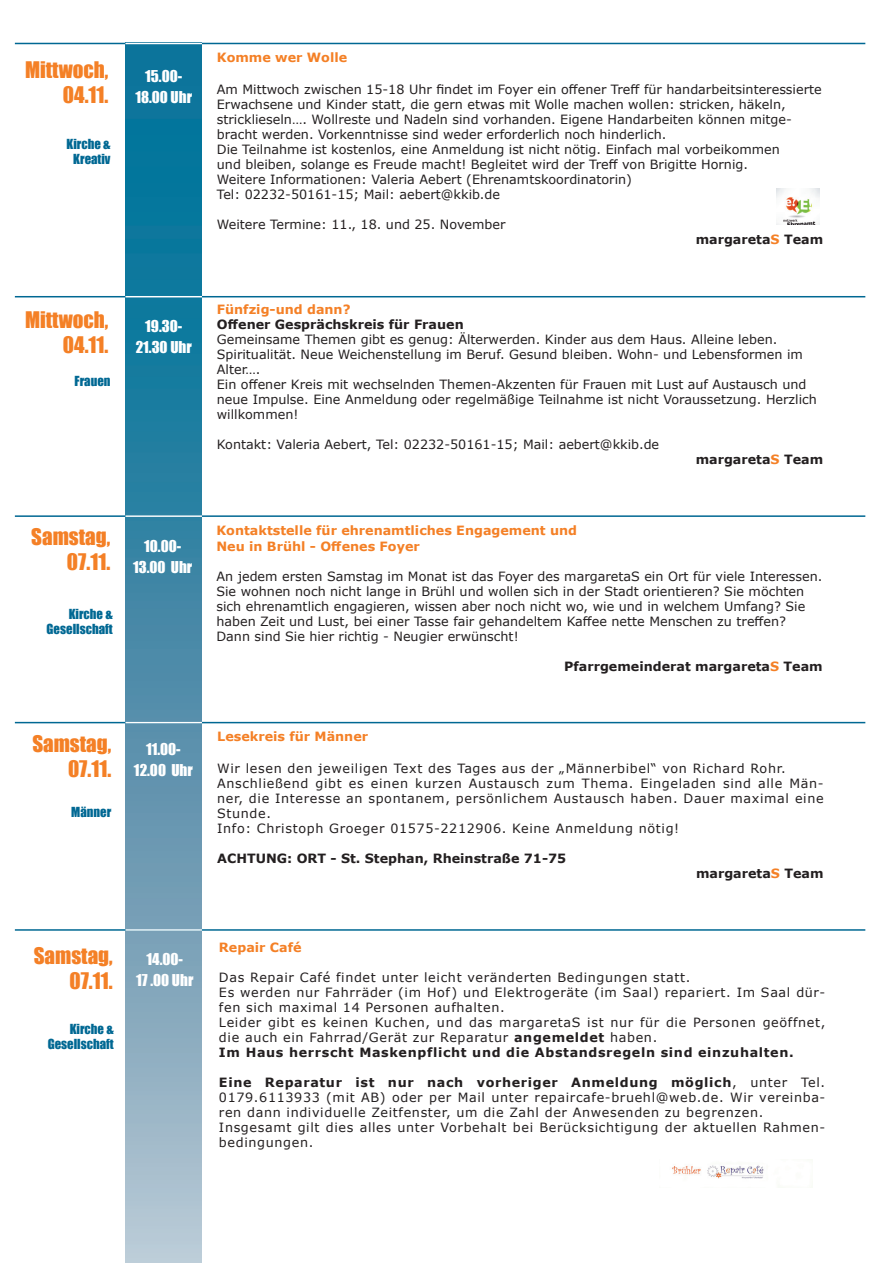
<style>
.page{position:relative;width:893px;height:1263px;background:#fff}
.page>*{position:absolute;margin:0;border:0;box-sizing:border-box;transform-origin:0 0}
.t1{font:21px/25.2px "Impact";color:#f48026;text-align:right}
.t2{font:15px/21px "Impact";color:#fff;text-align:center}
.t3{font:12.75px/15px "Verdana";color:#231f20}
.t4{font:12.75px/15px "Verdana";letter-spacing:.05em;color:#231f20}
.t5{font:700 12.75px "Verdana";color:#231f20}
.t6{font:700 12.75px/15.3px "Verdana";color:#f48026}
.t7{font:12.75px/15.3px "Impact";color:#006893;text-align:right}
.s1{color:#f48026}
.s2{font-weight:700}
</style>
<div class="page">
<img style="left:125px;top:42px;width:77px;height:1221px">
<hr style="left:15px;top:722px;width:850px;height:1px;background:#006893">
<hr style="left:125px;top:722px;width:77px;height:1px;background:#fff">
<hr style="left:15px;top:296px;width:850px;height:1px;background:#006893">
<hr style="left:125px;top:296px;width:77px;height:1px;background:#fff">
<hr style="left:15px;top:43px;width:850px;height:1px;background:#006893">
<hr style="left:125px;top:43px;width:77px;height:1px;background:#fff">
<img style="left:776px;top:188px;width:44px;height:37px">
<hr style="left:15px;top:929px;width:850px;height:2px;background:#006893">
<hr style="left:125px;top:929px;width:77px;height:2px;background:#fff">
<img style="left:672px;top:1165px;width:92px;height:14px">
<hr style="left:15px;top:515px;width:850px;height:2px;background:#006893">
<hr style="left:125px;top:515px;width:77px;height:2px;background:#fff">
<h1 class="t1" style="left:25px;top:56px;width:85px">Mittwoch,<br>04.11.</h1>
<p class="t7" style="left:67px;top:136px;width:46px;text-align:center">Kirche &amp;<br>Kreativ</p>
<p class="t2" style="left:135px;top:65px;width:58px">15.00-<br>18.00 Uhr</p>
<h1 class="t1" style="left:25px;top:306px;width:85px">Mittwoch,<br>04.11.</h1>
<p class="t7" style="left:75px;top:373px;width:37px">Frauen</p>
<p class="t2" style="left:136px;top:315px;width:58px">19.30-<br>21.30 Uhr</p>
<h1 class="t1" style="left:31px;top:523px;width:80px">Samstag,<br>07.11.</h1>
<p class="t7" style="left:47px;top:606px;width:68px">Kirche &amp;<br>Gesellschaft</p>
<p class="t2" style="left:133px;top:535px;width:61px">10.00-<br>13.00 Uhr</p>
<h1 class="t1" style="left:32px;top:730px;width:80px">Samstag,<br>07.11.</h1>
<p class="t7" style="left:71px;top:804px;width:41px">Männer</p>
<p class="t2" style="left:134px;top:739px;width:60px">11.00-<br>12.00 Uhr</p>
<p class="t6" style="left:217px;top:50px;width:132px">Komme wer Wolle</p>
<p class="t3" style="left:217px;top:81px;width:606px">Am Mittwoch zwischen 15-18 Uhr findet im Foyer ein offener Treff für handarbeitsinteressierte Erwachsene und Kinder statt, die gern etwas mit Wolle machen wollen: stricken, häkeln, stricklieseln…. Wollreste und Nadeln sind vorhanden. Eigene Handarbeiten können mitge&shy;bracht werden. Vorkenntnisse sind weder erforderlich noch hinderlich.<br>Die Teilnahme ist kostenlos, eine Anmeldung ist nicht nötig. Einfach mal vorbeikommen<br>und bleiben, solange es Freude macht! Begleitet wird der Treff von Brigitte Hornig.<br>Weitere Informationen: Valeria Aebert (Ehrenamtskoordinatorin)<br>Tel: 02232-50161-15; Mail: aebert@kkib.de</p>
<p class="t3" style="left:217px;top:216px;width:290px">Weitere Termine: 11., 18. und 25. November</p>
<p class="t5" style="left:696px;top:230px;width:129px">margareta<span class="s1">S</span> Team</p>
<p class="t6" style="left:217px;top:301px;width:135px">Fünfzig-und dann?</p>
<p class="t5" style="left:217px;top:315px;width:248px">Offener Gesprächskreis für Frauen</p>
<p class="t3" style="left:217px;top:331px;width:602px">Gemeinsame Themen gibt es genug: Älterwerden. Kinder aus dem Haus. Alleine leben.<br>Spiritualität. Neue Weichenstellung im Beruf. Gesund bleiben. Wohn- und Lebensformen im Alter….<br>Ein offener Kreis mit wechselnden Themen-Akzenten für Frauen mit Lust auf Austausch und neue Impulse. Eine Anmeldung oder regelmäßige Teilnahme ist nicht Voraussetzung. Herzlich willkommen!</p>
<p class="t3" style="left:217px;top:436px;width:444px">Kontakt: Valeria Aebert, Tel: 02232-50161-15; Mail: aebert@kkib.de</p>
<p class="t5" style="left:696px;top:450px;width:129px">margareta<span class="s1">S</span> Team</p>
<p class="t6" style="left:216px;top:523px;width:362px">Kontaktstelle für ehrenamtliches Engagement und<br>Neu in Brühl - Offenes Foyer</p>
<p class="t3" style="left:216px;top:569px;width:607px">An jedem ersten Samstag im Monat ist das Foyer des margaretaS ein Ort für viele Interessen.<br>Sie wohnen noch nicht lange in Brühl und wollen sich in der Stadt orientieren? Sie möchten sich ehrenamtlich engagieren, wissen aber noch nicht wo, wie und in welchem Umfang? Sie haben Zeit und Lust, bei einer Tasse fair gehandeltem Kaffee nette Menschen zu treffen?<br>Dann sind Sie hier richtig - Neugier erwünscht!</p>
<p class="t5" style="left:564px;top:657px;width:260px">Pfarrgemeinderat margareta<span class="s1">S</span> Team</p>
<p class="t6" style="left:217px;top:728px;width:152px">Lesekreis für Männer</p>
<p class="t4" style="left:217px;top:760px;width:608px">Wir lesen den jeweiligen Text des Tages aus der „Männerbibel“ von Richard Rohr.<br>Anschließend gibt es einen kurzen Austausch zum Thema. Eingeladen sind alle Män&shy;ner, die Interesse an spontanem, persönlichem Austausch haben. Dauer maximal eine Stunde.<br>Info: Christoph Groeger 01575-2212906. Keine Anmeldung nötig!</p>
<p class="t5" style="left:217px;top:849px;width:351px">ACHTUNG: ORT - St. Stephan, Rheinstraße 71-75</p>
<p class="t5" style="left:696px;top:864px;width:129px">margareta<span class="s1">S</span> Team</p>
<h1 class="t1" style="left:34px;top:943px;width:80px">Samstag,<br>07.11.</h1>
<p class="t7" style="left:48px;top:1021px;width:68px">Kirche &amp;<br>Gesellschaft</p>
<p class="t2" style="left:136px;top:948px;width:59px">14.00-<br>17 .00 Uhr</p>
<p class="t6" style="left:219px;top:939px;width:84px">Repair Café</p>
<p class="t4" style="left:219px;top:970px;width:608px">Das Repair Café findet unter leicht veränderten Bedingungen statt.<br>Es werden nur Fahrräder (im Hof) und Elektrogeräte (im Saal) repariert. Im Saal dür&shy;fen sich maximal 14 Personen aufhalten.<br>Leider gibt es keinen Kuchen, und das margaretaS ist nur für die Personen geöffnet, die auch ein Fahrrad/Gerät zur Reparatur <span class="s2">angemeldet</span> haben.<br><span class="s2">Im Haus herrscht Maskenpflicht und die Abstandsregeln sind einzuhalten.</span></p>
<p class="t4" style="left:219px;top:1075px;width:608px"><span class="s2">Eine Reparatur ist nur nach vorheriger Anmeldung möglich</span>, unter Tel.<br>0179.6113933 (mit AB) oder per Mail unter repaircafe-bruehl@web.de. Wir vereinba&shy;ren dann individuelle Zeitfenster, um die Zahl der Anwesenden zu begrenzen.<br>Insgesamt gilt dies alles unter Vorbehalt bei Berücksichtigung der aktuellen Rahmen&shy;bedingungen.</p>
</div>
